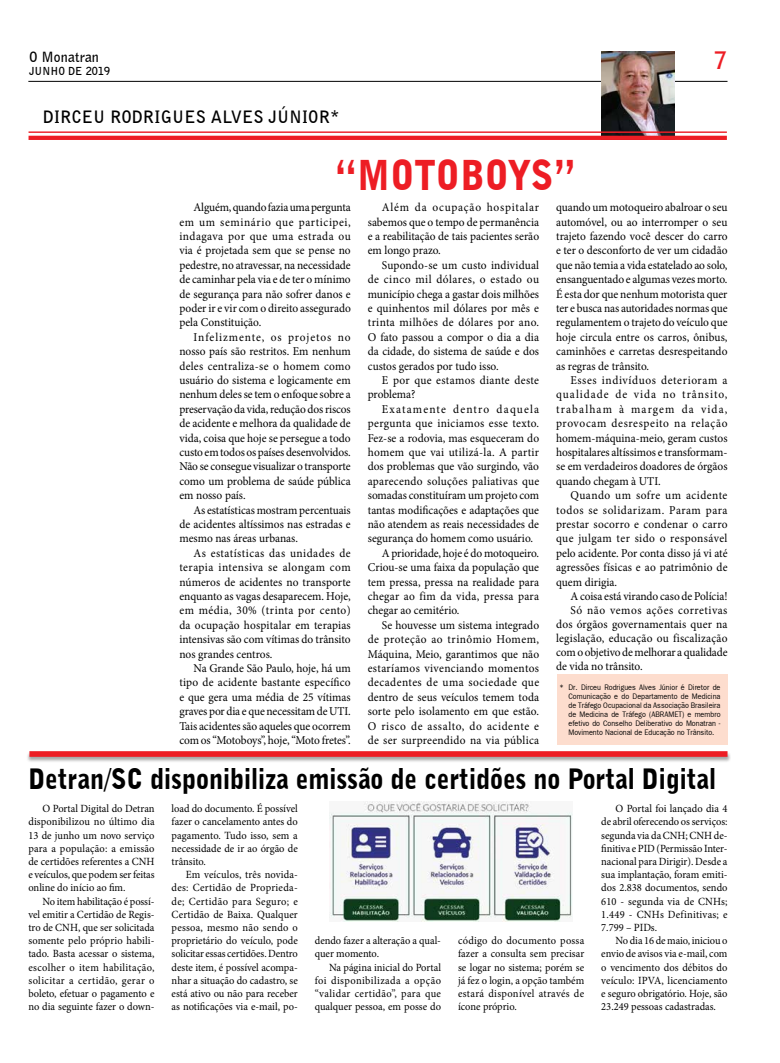
<style>
.page{position:relative;width:780px;height:1063px;background:#fff}
.page>*{position:absolute;margin:0;border:0;box-sizing:border-box;transform-origin:0 0}
.t1{font:900 41px "Bell Gothic BT";color:#ed1d24;scale:.9 1}
.t2{font:900 28px "Bell Gothic BT";color:#000;scale:.9 1}
.t3{font:700 24px "Bell Gothic BT";color:#ed1d24}
.t4{font:700 17px "Bell Gothic BT";color:#000}
.t5{font:700 14px "Bell Gothic BT";color:#000}
.t6{font:12px/14.4px "Minion Pro";color:#000;text-align:justify;scale:.95 1}
.t7{font:12px/14.4px "Minion Pro";letter-spacing:.025em;color:#000;scale:.95 1}
.t8{font:12px "Minion Pro";letter-spacing:.02em;color:#000;scale:.95 1}
.t9{font:12px "Minion Pro";letter-spacing:.04em;color:#000;scale:.95 1}
.t10{font:12px "Minion Pro";letter-spacing:.03em;color:#000;scale:.95 1}
.t11{font:12px "Minion Pro";letter-spacing:.05em;color:#000;scale:.95 1}
.t12{font:12px "Minion Pro";letter-spacing:.045em;color:#000;scale:.95 1}
.t13{font:12px "Minion Pro";letter-spacing:.1em;color:#000;scale:.95 1}
.t14{font:11px/13.2px "Minion Pro";color:#000;text-align:justify;scale:.95 1}
.t15{font:700 11px "Bell Gothic BT";color:#000}
.t16{font:8px/9px "Frankfurt Gothic Plain";color:#000;text-align:justify;scale:.9 1}
</style>
<div class="page">
<hr style="left:28px;top:81px;width:699px;height:1px;background:#000">
<img style="left:601px;top:52px;width:73px;height:84px">
<div style="left:27px;top:751px;width:703px;height:12px;background:#000;opacity:.35"></div>
<div style="left:29px;top:751px;width:698px;height:6px;background:#ed1d24"></div>
<div style="left:556px;top:674px;width:171px;height:71px;background:#fdddce"></div>
<hr style="left:29px;top:131px;width:697px;height:2px;background:#ed1d24">
<hr style="left:29px;top:136px;width:697px;height:4px;background:#ed1d24">
<img style="left:329px;top:802px;width:244px;height:119px">
<p class="t5" style="left:29px;top:47px;width:71px">O Monatran</p>
<p class="t15" style="left:29px;top:64px;width:83px">JUNHO DE 2019</p>
<h3 class="t4" style="left:43px;top:106px;width:298px">DIRCEU RODRIGUES ALVES JÚNIOR*</h3>
<h1 class="t1" style="left:334px;top:149px;width:270px">“MOTOBOYS”</h1>
<h3 class="t3" style="left:714px;top:45px;width:15px">7</h3>
<p class="t6" style="left:179px;top:200px;width:182px;text-indent:14px">Alguém, quando fazia uma pergunta em um seminário que participei, indagava por que uma estrada ou via é projetada sem que se pense no pedestre, no atravessar, na necessidade de caminhar pela via e de ter o mínimo de segurança para não sofrer danos e poder ir e vir com o direito assegurado pela Constituição.</p>
<p class="t6" style="left:179px;top:330px;width:182px;text-indent:14px">Infelizmente, os projetos no nosso país são restritos. Em nenhum deles centraliza-se o homem como usuário do sistema e logicamente em nenhum deles se tem o enfoque sobre a preservação da vida, redução dos riscos de acidente e melhora da qualidade de vida, coisa que hoje se persegue a todo custo em todos os países desenvolvidos.<br>Não se consegue visualizar o transporte como um problema de saúde pública em nosso país.</p>
<p class="t6" style="left:179px;top:503px;width:182px;text-indent:14px">As estatísticas mostram percentuais de acidentes altíssimos nas estradas e mesmo nas áreas urbanas.</p>
<p class="t6" style="left:179px;top:546px;width:182px;text-indent:14px">As estatísticas das unidades de terapia intensiva se alongam com números de acidentes no transporte enquanto as vagas desaparecem. Hoje, em média, 30% (trinta por cento) da ocupação hospitalar em terapias intensivas são com vítimas do trânsito nos grandes centros.</p>
<p class="t6" style="left:179px;top:661px;width:182px;text-indent:14px">Na Grande São Paulo, hoje, há um tipo de acidente bastante específico e que gera uma média de 25 vítimas graves por dia e que necessitam de UTI.<br>Tais acidentes são aqueles que ocorrem com os “Motoboys”, hoje, “Moto fretes”.</p>
<p class="t6" style="left:368px;top:200px;width:182px;text-indent:14px">Além da ocupação hospitalar sabemos que o tempo de permanência e a reabilitação de tais pacientes serão em longo prazo.</p>
<p class="t6" style="left:368px;top:258px;width:182px;text-indent:14px">Supondo-se um custo individual de cinco mil dólares, o estado ou município chega a gastar dois milhões e quinhentos mil dólares por mês e trinta milhões de dólares por ano.<br>O fato passou a compor o dia a dia da cidade, do sistema de saúde e dos custos gerados por tudo isso.</p>
<p class="t7" style="left:368px;top:373px;width:182px;text-indent:14px">E por que estamos diante deste problema?</p>
<p class="t13" style="left:382px;top:401px;width:167px">Exatamente dentro daquela</p>
<p class="t10" style="left:368px;top:415px;width:182px">pergunta que iniciamos esse texto.</p>
<p class="t6" style="left:368px;top:431px;width:182px">Fez-se a rodovia, mas esqueceram do</p>
<p class="t7" style="left:368px;top:445px;width:182px">homem que vai utilizá-la. A partir</p>
<p class="t6" style="left:368px;top:459px;width:182px">dos problemas que vão surgindo, vão</p>
<p class="t7" style="left:368px;top:474px;width:182px">aparecendo soluções paliativas que</p>
<p class="t6" style="left:368px;top:488px;width:182px">somadas constituíram um projeto com</p>
<p class="t6" style="left:368px;top:503px;width:182px">tantas modificações e adaptações que</p>
<p class="t6" style="left:368px;top:517px;width:182px">não atendem as reais necessidades de</p>
<p class="t6" style="left:368px;top:531px;width:175px">segurança do homem como usuário.</p>
<p class="t6" style="left:382px;top:546px;width:167px">A prioridade, hoje é do motoqueiro.</p>
<p class="t6" style="left:368px;top:560px;width:182px">Criou-se uma faixa da população que</p>
<p class="t6" style="left:368px;top:575px;width:182px">tem pressa, pressa na realidade para</p>
<p class="t7" style="left:368px;top:589px;width:182px">chegar ao fim da vida, pressa para</p>
<p class="t6" style="left:368px;top:603px;width:98px">chegar ao cemitério.</p>
<p class="t6" style="left:382px;top:618px;width:167px">Se houvesse um sistema integrado</p>
<p class="t9" style="left:368px;top:631px;width:182px">de proteção ao trinômio Homem,</p>
<p class="t6" style="left:368px;top:647px;width:182px">Máquina, Meio, garantimos que não</p>
<p class="t7" style="left:368px;top:661px;width:182px">estaríamos vivenciando momentos</p>
<p class="t9" style="left:368px;top:675px;width:182px">decadentes de uma sociedade que</p>
<p class="t6" style="left:368px;top:690px;width:182px">dentro de seus veículos temem toda</p>
<p class="t6" style="left:368px;top:704px;width:182px">sorte pelo isolamento em que estão.</p>
<p class="t11" style="left:368px;top:718px;width:182px">O risco de assalto, do acidente e</p>
<p class="t8" style="left:368px;top:732px;width:182px">de ser surpreendido na via pública</p>
<p class="t6" style="left:556px;top:200px;width:182px">quando um motoqueiro abalroar o seu automóvel, ou ao interromper o seu trajeto fazendo você descer do carro e ter o desconforto de ver um cidadão que não temia a vida estatelado ao solo, ensanguentado e algumas vezes morto.<br>É esta dor que nenhum motorista quer ter e busca nas autoridades normas que regulamentem o trajeto do veículo que hoje circula entre os carros, ônibus, caminhões e carretas desrespeitando as regras de trânsito.</p>
<p class="t6" style="left:556px;top:373px;width:182px;text-indent:14px">Esses indivíduos deterioram a qualidade de vida no trânsito, trabalham à margem da vida, provocam desrespeito na relação homem-máquina-meio, geram custos hospitalares altíssimos e transformam&shy;se em verdadeiros doadores de órgãos quando chegam à UTI.</p>
<p class="t6" style="left:556px;top:488px;width:182px;text-indent:14px">Quando um sofre um acidente todos se solidarizam. Param para prestar socorro e condenar o carro que julgam ter sido o responsável pelo acidente. Por conta disso já vi até agressões físicas e ao patrimônio de quem dirigia.</p>
<p class="t6" style="left:570px;top:589px;width:167px">A coisa está virando caso de Polícia!</p>
<p class="t12" style="left:570px;top:602px;width:167px">Só não vemos ações corretivas</p>
<p class="t6" style="left:556px;top:617px;width:182px">dos órgãos governamentais quer na</p>
<p class="t8" style="left:556px;top:630px;width:182px">legislação, educação ou fiscalização</p>
<p class="t6" style="left:556px;top:645px;width:182px">com o objetivo de melhorar a qualidade</p>
<p class="t6" style="left:556px;top:659px;width:92px">de vida no trânsito.</p>
<p class="t16" style="left:568px;top:682px;width:170px;text-indent:-9px">* Dr. Dirceu Rodrigues Alves Júnior é Diretor de Comunicação e do Departamento de Medicina de Tráfego Ocupacional da Associação Brasileira de Medicina de Tráfego (ABRAMET) e membro efetivo do Conselho Deliberativo do Monatran - Movimento Nacional de Educação no Trânsito.</p>
<h2 class="t2" style="left:28px;top:762px;width:765px">Detran/SC disponibiliza emissão de certidões no Portal D igital</h2>
<p class="t14" style="left:28px;top:802px;width:134px;text-indent:14px">O Portal Digital do Detran disponibilizou no último dia 13 de junho um novo serviço para a população: a emissão de certidões referentes a CNH e veículos, que podem ser feitas online do início ao fim.</p>
<p class="t14" style="left:28px;top:895px;width:134px;text-indent:14px">No item habilitação é possí&shy;vel emitir a Certidão de Regis&shy;tro de CNH, que ser solicitada somente pelo próprio habili&shy;tado. Basta acessar o sistema, escolher o item habilitação, solicitar a certidão, gerar o boleto, efetuar o pagamento e no dia seguinte fazer o down-</p>
<p class="t14" style="left:171px;top:802px;width:134px">load do documento. É possível fazer o cancelamento antes do pagamento. Tudo isso, sem a necessidade de ir ao órgão de trânsito.</p>
<p class="t14" style="left:171px;top:868px;width:134px;text-indent:14px">Em veículos, três novida&shy;des: Certidão de Proprieda&shy;de; Certidão para Seguro; e Certidão de Baixa. Qualquer pessoa, mesmo não sendo o proprietário do veículo, pode solicitar essas certidões. Dentro deste item, é possível acompa&shy;nhar a situação do cadastro, se está ativo ou não para receber as notificações via e-mail, po-</p>
<p class="t14" style="left:315px;top:934px;width:134px">dendo fazer a alteração a qual&shy;quer momento.</p>
<p class="t14" style="left:315px;top:961px;width:134px;text-indent:14px">Na página inicial do Portal foi disponibilizada a opção “validar certidão”, para que qualquer pessoa, em posse do</p>
<p class="t14" style="left:458px;top:934px;width:134px">código do documento possa fazer a consulta sem precisar se logar no sistema; porém se já fez o login, a opção também estará disponível através de ícone próprio.</p>
<p class="t14" style="left:601px;top:802px;width:134px;text-indent:14px">O Portal foi lançado dia 4 de abril oferecendo os serviços: segunda via da CNH; CNH de&shy;finitiva e PID (Permissão Inter&shy;nacional para Dirigir). Desde a sua implantação, foram emiti&shy;dos 2.838 documentos, sendo 610 - segunda via de CNHs; 1.449 - CNHs Definitivas; e 7.799 – PIDs.</p>
<p class="t14" style="left:601px;top:934px;width:134px;text-indent:14px">No dia 16 de maio, iniciou o envio de avisos via e-mail, com o vencimento dos débitos do veículo: IPVA, licenciamento e seguro obrigatório. Hoje, são 23.249 pessoas cadastradas.</p>
</div>
